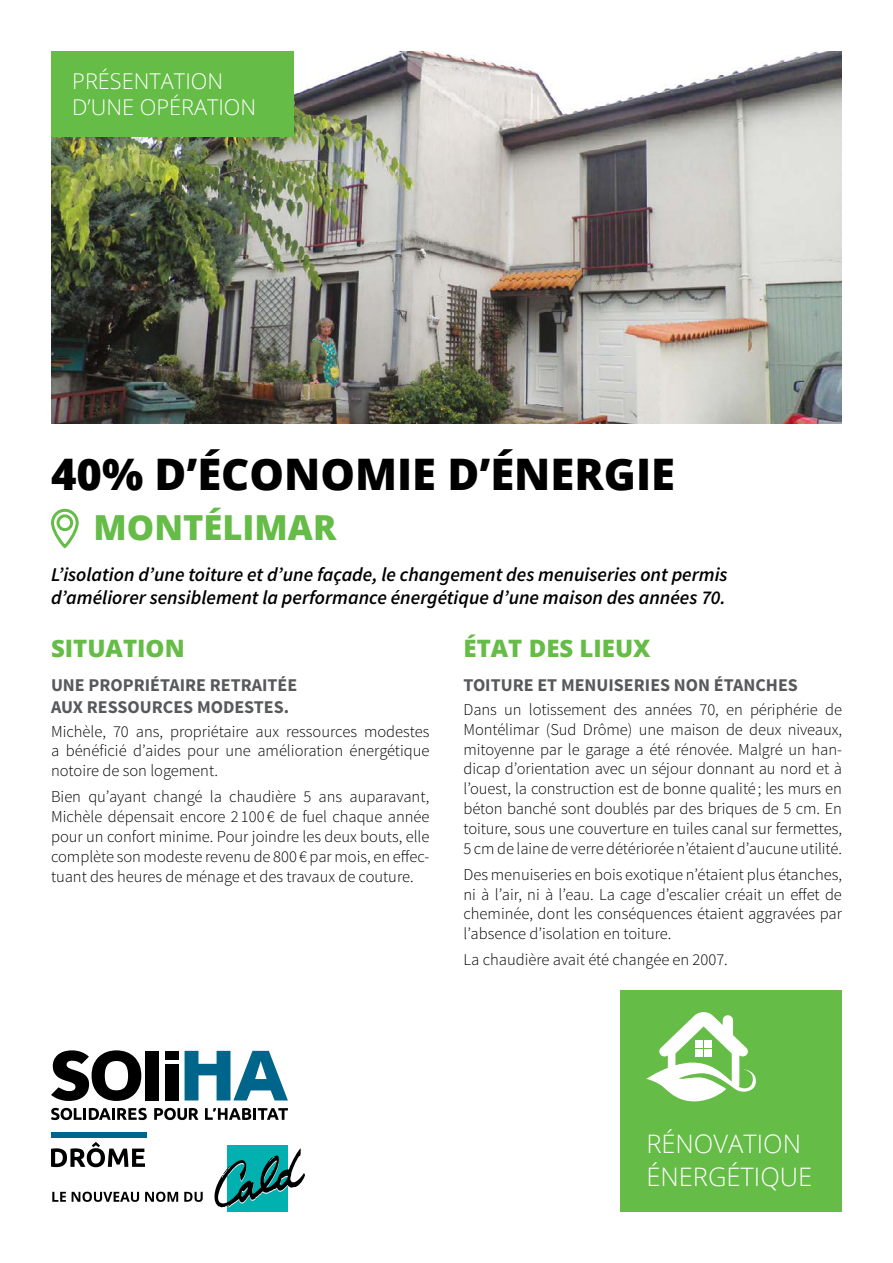
<style>
.page{position:relative;width:893px;height:1263px;background:#fff}
.page>*{position:absolute;margin:0;border:0;box-sizing:border-box;transform-origin:0 0}
.t1{font:800 43.5px "Open Sans";color:#000}
.t2{font:800 34.5px "Open Sans";color:#65bc46}
.t3{font:300 25.5px/33px "Open Sans";color:#fff}
.t4{font:800 24px "Open Sans";color:#65bc46}
.t5{font:300 21.75px/26.1px "Open Sans";color:#fff}
.t6{font:italic 600 19.5px/23.4px "Source Sans Pro";color:#000}
.t7{font:700 18px/21.6px "Source Sans Pro";color:#58595b}
.t8{font:300 16.5px/19.8px "Source Sans Pro";color:#000;text-align:justify}
</style>
<div class="page">
<svg style="left:51px;top:508px;width:28px;height:41px"></svg>
<img style="left:51px;top:51px;width:791px;height:372px">
<svg style="left:51px;top:1142px;width:94px;height:25px"></svg>
<div style="left:51px;top:1132px;width:96px;height:6px;background:#00658a"></div>
<svg style="left:185px;top:1051px;width:103px;height:49px"></svg>
<svg style="left:51px;top:1050px;width:90px;height:51px"></svg>
<div style="left:145px;top:1051px;width:14px;height:49px;background:#000"></div>
<div style="left:165px;top:1063px;width:14px;height:37px;background:#000"></div>
<div style="left:165px;top:1051px;width:14px;height:9px;background:#000"></div>
<svg style="left:51px;top:1108px;width:96px;height:12px"></svg>
<svg style="left:154px;top:1108px;width:44px;height:12px"></svg>
<svg style="left:205px;top:1108px;width:83px;height:12px"></svg>
<svg style="left:52px;top:1192px;width:14px;height:10px"></svg>
<svg style="left:72px;top:1192px;width:67px;height:10px"></svg>
<svg style="left:145px;top:1192px;width:33px;height:10px"></svg>
<svg style="left:184px;top:1192px;width:19px;height:10px"></svg>
<div style="left:228px;top:1145px;width:60px;height:67px;background:#00b1b0"></div>
<svg style="left:214px;top:1148px;width:91px;height:61px"></svg>
<div style="left:51px;top:51px;width:242px;height:85px;background:#65bc46"></div>
<div style="left:621px;top:991px;width:221px;height:221px;background:#65bc46"></div>
<svg style="left:646px;top:1012px;width:110px;height:89px"></svg>
<div style="left:695px;top:1049px;width:8px;height:7px;background:#fff"></div>
<div style="left:695px;top:1040px;width:8px;height:7px;background:#fff"></div>
<div style="left:704px;top:1049px;width:8px;height:7px;background:#fff"></div>
<div style="left:704px;top:1040px;width:8px;height:7px;background:#fff"></div>
<h3 class="t5" style="left:72px;top:67px;width:185px">PRÉSENTATION<br>D’UNE OPÉRATION</h3>
<h1 class="t1" style="left:51px;top:441px;width:625px">40% D’ÉCONOMIE D’ÉNERGIE</h1>
<h2 class="t2" style="left:94px;top:501px;width:244px">MONTÉLIMAR</h2>
<p class="t6" style="left:51px;top:562px;width:678px">L’isolation d’une toiture et d’une façade, le changement des menuiseries ont permis d’améliorer sensiblement la performance énergétique d’une maison des années 70.</p>
<h3 class="t4" style="left:51px;top:629px;width:135px">SITUATION</h3>
<p class="t7" style="left:51px;top:675px;width:248px">UNE PROPRIÉTAIRE RETRAITÉE<br>AUX RESSOURCES MODESTES.</p>
<p class="t8" style="left:51px;top:721px;width:380px">Michèle, 70 ans, propriétaire aux ressources modestes a bénéficié d’aides pour une amélioration énergétique notoire de son logement.</p>
<p class="t8" style="left:51px;top:787px;width:380px">Bien qu’ayant changé la chaudière 5 ans auparavant, Michèle dépensait encore 2 100 € de fuel chaque année pour un confort minime. Pour joindre les deux bouts, elle complète son modeste revenu de 800 € par mois, en effec&shy;tuant des heures de ménage et des travaux de couture.</p>
<h3 class="t4" style="left:463px;top:629px;width:189px">ÉTAT DES LIEUX</h3>
<p class="t7" style="left:463px;top:675px;width:336px">TOITURE ET MENUISERIES NON ÉTANCHES</p>
<p class="t8" style="left:463px;top:700px;width:380px">Dans un lotissement des années 70, en périphérie de Montélimar (Sud Drôme) une maison de deux niveaux, mitoyenne par le garage a été rénovée. Malgré un han&shy;dicap d’orientation avec un séjour donnant au nord et à l’ouest, la construction est de bonne qualité; les murs en béton banché sont doublés par des briques de 5 cm. En toiture, sous une couverture en tuiles canal sur fermettes, 5 cm de laine de verre détériorée n’étaient d’aucune utilité.</p>
<p class="t8" style="left:463px;top:864px;width:380px">Des menuiseries en bois exotique n’étaient plus étanches, ni à l’air, ni à l’eau. La cage d’escalier créait un effet de cheminée, dont les conséquences étaient aggravées par l’absence d’isolation en toiture.</p>
<p class="t8" style="left:463px;top:950px;width:266px">La chaudière avait été changée en 2007.</p>
<h3 class="t3" style="left:646px;top:1127px;width:167px">RÉNOVATION<br>ÉNERGÉTIQUE</h3>
</div>
